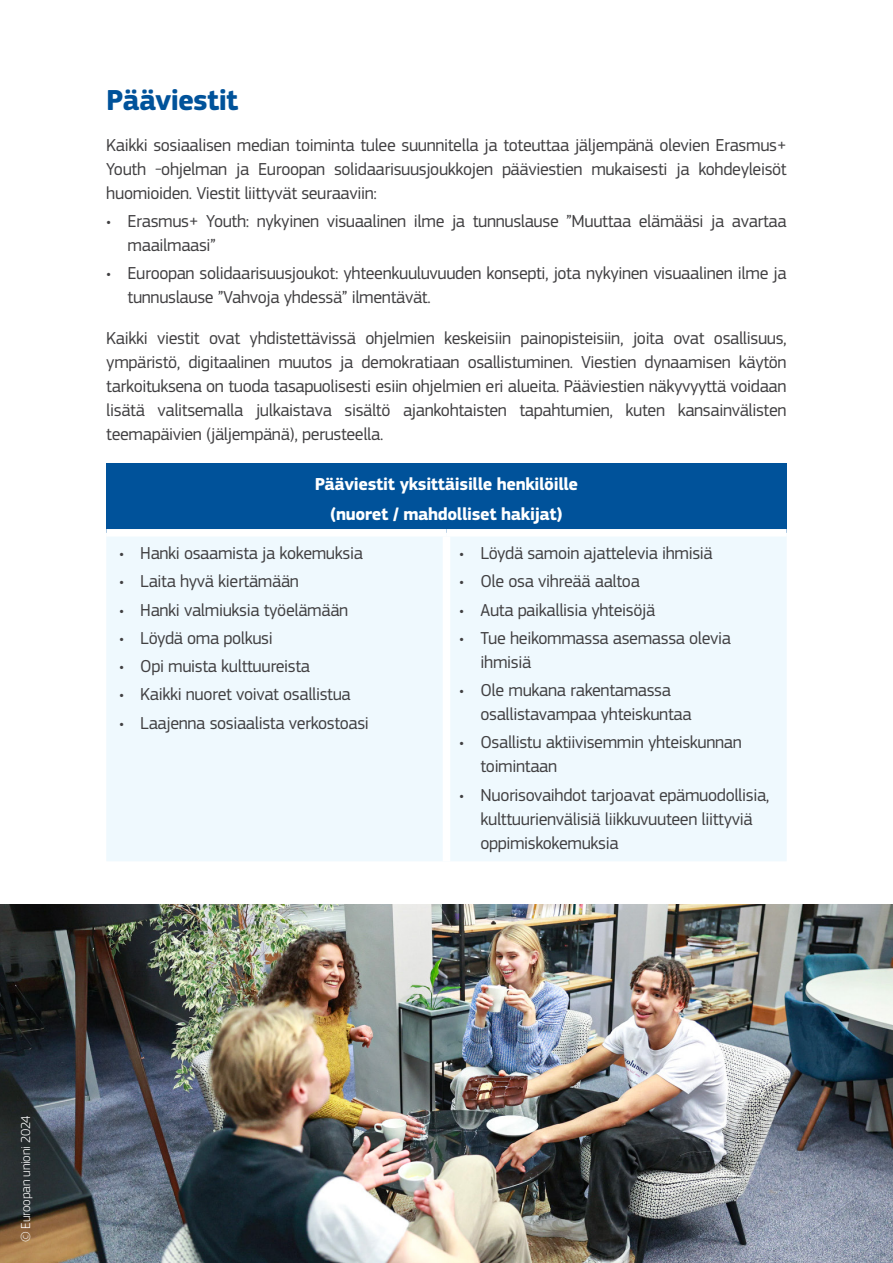
<style>
.page{position:relative;width:893px;height:1263px;background:#fff}
.page>*{position:absolute;margin:0;border:0;box-sizing:border-box;transform-origin:0 0}
.Heading_Preface__H1{font:700 30px "EC Square Sans Pro";letter-spacing:-.025em;color:#00529a}
.Body_Copy_Bullets_LV1_80__Black__P{font:18px/24px "EC Square Sans Pro";letter-spacing:-.02em;color:#414042}
.Body_Copy_Normal_80__Black__P{font:18px/24px "EC Square Sans Pro";letter-spacing:-.02em;color:#414042;text-align:justify}
.Table_heading{font:700 18px "EC Square Sans Pro";letter-spacing:-.02em;color:#fff}
.Heading_Preface__H1-2{font:300 13.5px "EC Square Sans Pro";letter-spacing:-.015em;color:#fff}
</style>
<div class="page">
<div style="left:106px;top:463px;width:681px;height:70px;background:#00529a"></div>
<div style="left:106px;top:537px;width:681px;height:324px;background:#eff9fe"></div>
<div style="left:106px;top:529px;width:340px;height:7px;background:#fff"></div>
<div style="left:446px;top:529px;width:341px;height:7px;background:#fff"></div>
<div style="left:443px;top:536px;width:7px;height:325px;background:#fff"></div>
<img style="left:0;top:905px;width:893px;height:358px">
<h1 class="Heading_Preface__H1" style="left:106px;top:82px;width:134px">Pääviestit</h1>
<p class="Body_Copy_Normal_80__Black__P" style="left:106px;top:133px;width:682px">Kaikki sosiaalisen median toiminta tulee suunnitella ja toteuttaa jäljempänä olevien Erasmus+ Youth -ohjelman ja Euroopan solidaarisuusjoukkojen pääviestien mukaisesti ja kohdeyleisöt huomioiden. Viestit liittyvät seuraaviin:</p>
<p class="Body_Copy_Bullets_LV1_80__Black__P" style="left:128px;top:209px;width:661px;text-indent:-21px">• Erasmus+ Youth: nykyinen visuaalinen ilme ja tunnuslause ”Muuttaa elämääsi ja avartaa maailmaasi”</p>
<p class="Body_Copy_Bullets_LV1_80__Black__P" style="left:128px;top:261px;width:661px;text-indent:-21px">• Euroopan solidaarisuusjoukot: yhteenkuuluvuuden konsepti, jota nykyinen visuaalinen ilme ja tunnuslause ”Vahvoja yhdessä” ilmentävät.</p>
<p class="Body_Copy_Normal_80__Black__P" style="left:106px;top:326px;width:682px">Kaikki viestit ovat yhdistettävissä ohjelmien keskeisiin painopisteisiin, joita ovat osallisuus, ympäristö, digitaalinen muutos ja demokratiaan osallistuminen. Viestien dynaamisen käytön tarkoituksena on tuoda tasapuolisesti esiin ohjelmien eri alueita. Pääviestien näkyvyyttä voidaan lisätä valitsemalla julkaistava sisältö ajankohtaisten tapahtumien, kuten kansainvälisten teemapäivien (jäljempänä), perusteella.</p>
<p class="Table_heading" style="left:315px;top:473px;width:265px">Pääviestit yksittäisille henkilöille</p>
<p class="Table_heading" style="left:330px;top:503px;width:234px">(nuoret / mahdolliset hakijat)</p>
<p class="Body_Copy_Bullets_LV1_80__Black__P" style="left:119px;top:541px;width:245px">• Hanki osaamista ja kokemuksia</p>
<p class="Body_Copy_Bullets_LV1_80__Black__P" style="left:119px;top:569px;width:182px">• Laita hyvä kiertämään</p>
<p class="Body_Copy_Bullets_LV1_80__Black__P" style="left:119px;top:598px;width:231px">• Hanki valmiuksia työelämään</p>
<p class="Body_Copy_Bullets_LV1_80__Black__P" style="left:119px;top:626px;width:155px">• Löydä oma polkusi</p>
<p class="Body_Copy_Bullets_LV1_80__Black__P" style="left:119px;top:654px;width:193px">• Opi muista kulttuureista</p>
<p class="Body_Copy_Bullets_LV1_80__Black__P" style="left:119px;top:682px;width:233px">• Kaikki nuoret voivat osallistua</p>
<p class="Body_Copy_Bullets_LV1_80__Black__P" style="left:119px;top:711px;width:251px">• Laajenna sosiaalista verkostoasi</p>
<p class="Body_Copy_Bullets_LV1_80__Black__P" style="left:459px;top:541px;width:255px">• Löydä samoin ajattelevia ihmisiä</p>
<p class="Body_Copy_Bullets_LV1_80__Black__P" style="left:459px;top:569px;width:182px">• Ole osa vihreää aaltoa</p>
<p class="Body_Copy_Bullets_LV1_80__Black__P" style="left:459px;top:598px;width:198px">• Auta paikallisia yhteisöjä</p>
<p class="Body_Copy_Bullets_LV1_80__Black__P" style="left:480px;top:626px;width:252px;text-indent:-21px">• Tue heikommassa asemassa olevia ihmisiä</p>
<p class="Body_Copy_Bullets_LV1_80__Black__P" style="left:480px;top:678px;width:213px;text-indent:-21px">• Ole mukana rakentamassa osallistavampaa yhteiskuntaa</p>
<p class="Body_Copy_Bullets_LV1_80__Black__P" style="left:480px;top:730px;width:263px;text-indent:-21px">• Osallistu aktiivisemmin yhteiskunnan toimintaan</p>
<p class="Body_Copy_Bullets_LV1_80__Black__P" style="left:480px;top:783px;width:290px;text-indent:-21px">• Nuorisovaihdot tarjoavat epämuodollisia, kulttuurienvälisiä liikkuvuuteen liittyviä oppimiskokemuksia</p>
<h1 class="Heading_Preface__H1-2" style="left:18px;top:1242px;width:128px;rotate:-90deg">© Euroopan unioni 2024</h1>
</div>
